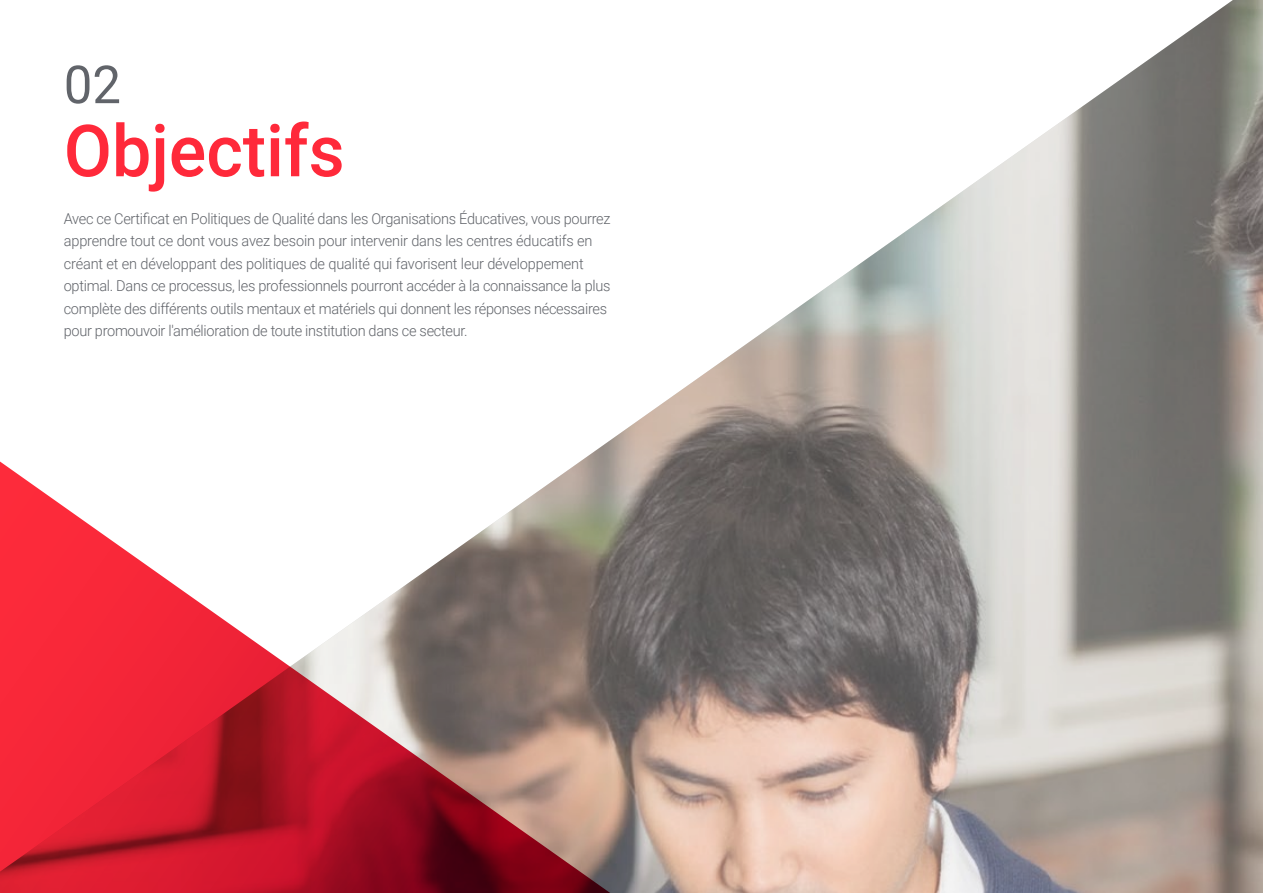
<style>
.page{position:relative;width:1263px;height:893px;background:#fff}
.page>*{position:absolute;margin:0;border:0;box-sizing:border-box;transform-origin:0 0}
.t1{font:500 72px "Roboto";color:#ff293a}
.t2{font:52.5px "Roboto";color:#61646a}
.t3{font:300 15px/22.5px "Roboto";letter-spacing:-.02em;color:#61646a}
</style>
<div class="page">
<img style="left:602px;top:0;width:661px;height:893px">
<svg style="left:0;top:446px;width:640px;height:447px"></svg>
<h2 class="t2" style="left:64px;top:48px;width:59px">02</h2>
<h1 class="t1" style="left:64px;top:100px;width:282px">Objectifs</h1>
<p class="t3" style="left:64px;top:207px;width:548px">Avec ce Certificat en Politiques de Qualité dans les Organisations Éducatives, vous pourrez apprendre tout ce dont vous avez besoin pour intervenir dans les centres éducatifs en créant et en développant des politiques de qualité qui favorisent leur développement optimal. Dans ce processus, les professionnels pourront accéder à la connaissance la plus complète des différents outils mentaux et matériels qui donnent les réponses nécessaires pour promouvoir l'amélioration de toute institution dans ce secteur.</p>
</div>
